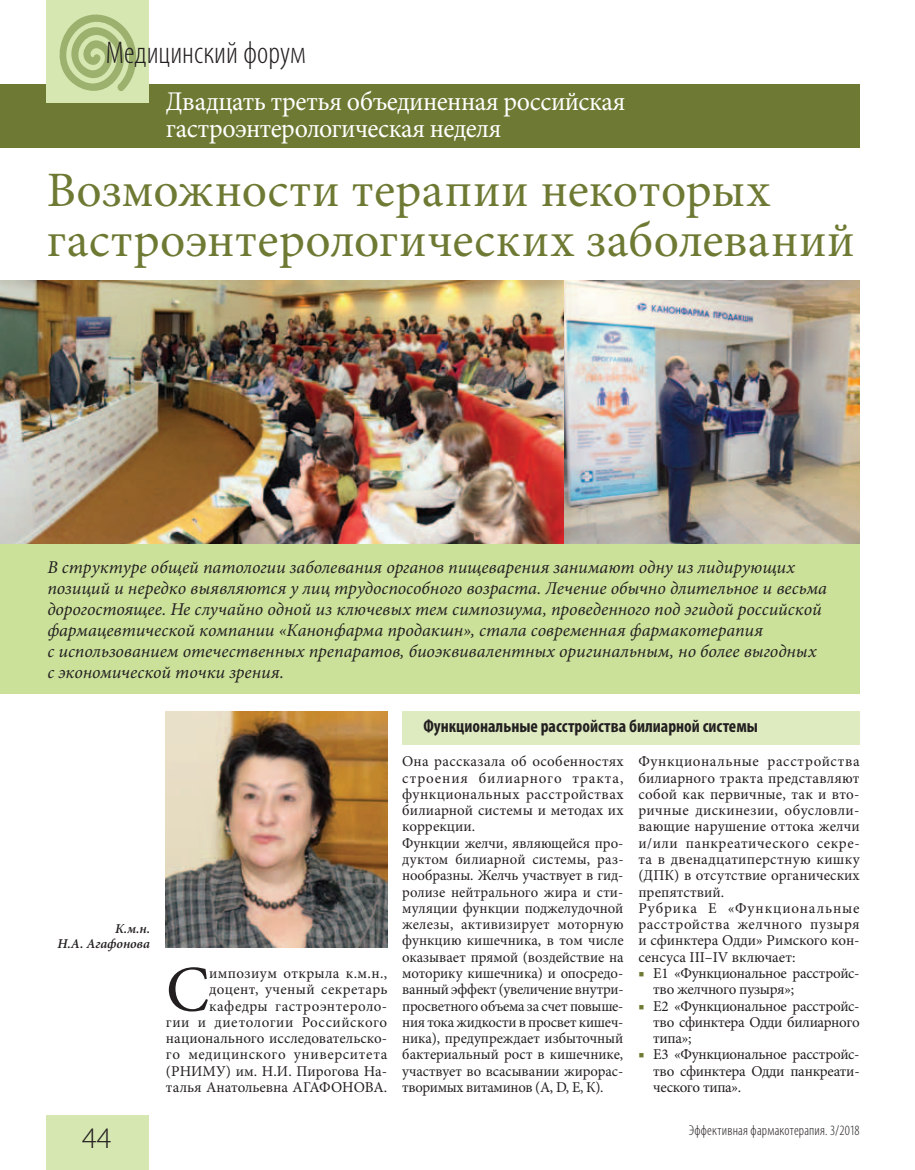
<style>
.page{position:relative;width:915px;height:1170px;background:#fff}
.page>*{position:absolute;margin:0;border:0;box-sizing:border-box;transform-origin:0 0}
.t1{font:65.1px "Minion Pro";color:#231f20}
.t2{font:49.5px/49.5px "Minion Pro";letter-spacing:.01em;color:#6e7a33}
.t3{font:300 condensed 31.5px "Myriad Pro";color:#231f20}
.t4{font:300 30px "Myriad Pro";color:#231f20}
.t5{font:27px/27px "Minion Pro";letter-spacing:-.02em;color:#fff;scale:.96 1}
.t6{font:italic 18px/21px "Minion Pro";letter-spacing:-.005em;color:#231f20}
.t7{font:700 condensed 18px "Myriad Pro";color:#231f20}
.t8{font:15px/16.4px "Minion Pro";letter-spacing:.005em;color:#231f20}
.t9{font:15px/16.4px "Minion Pro";letter-spacing:.025em;color:#231f20;text-align:right}
.t10{font:15px/16.4px "Minion Pro";letter-spacing:-.02em;color:#231f20}
.t11{font:300 condensed 14.25px "Myriad Pro";letter-spacing:.015em;color:#231f20}
.t12{font:italic 600 13.5px/15px "Minion Pro";letter-spacing:-.005em;color:#231f20;text-align:right}
.s1{color:#6e7a33}
</style>
<div class="page">
<div style="left:47px;top:1114px;width:102px;height:55px;background:#d7e7b1"></div>
<div style="left:0;top:84px;width:859px;height:63px;background:#6e7a33"></div>
<div style="left:47px;top:0;width:102px;height:102px;background:#d7e7b1"></div>
<svg style="left:59px;top:15px;width:78px;height:76px"></svg>
<div style="left:402px;top:711px;width:457px;height:33px;background:#deebc1"></div>
<img style="left:166px;top:711px;width:221px;height:236px">
<img style="left:0;top:280px;width:563px;height:264px">
<img style="left:563px;top:280px;width:296px;height:264px">
<div style="left:0;top:544px;width:859px;height:149px;background:#cbe19a"></div>
<h3 class="t3" style="left:106px;top:34px;width:201px">Медицинский форум</h3>
<h3 class="t5" style="left:166px;top:88px;width:480px">Двадцать третья объединенная российская гастроэнтерологическая неделя</h3>
<h2 class="t2" style="left:47px;top:166px;width:809px">Возможности терапии некоторых гастроэнтерологических заболеваний</h2>
<p class="t6" style="left:47px;top:556px;width:780px">В структуре общей патологии заболевания органов пищеварения занимают одну из лидирующих позиций и нередко выявляются у лиц трудоспособного возраста. Лечение обычно длительное и весьма дорогостоящее. Не случайно одной из ключевых тем симпозиума, проведенного под эгидой российской фармацевтической компании «Канонфарма продакшн», стала современная фармакотерапия<br>с использованием отечественных препаратов, биоэквивалентных оригинальным, но более выгодных с экономической точки зрения.</p>
<p class="t12" style="left:57px;top:920px;width:94px">К.м.н.<br>Н.А. Агафонова</p>
<h3 class="t4" style="left:82px;top:1119px;width:31px">44</h3>
<h1 class="t1" style="left:166px;top:946px;width:45px">С</h1>
<p class="t9" style="left:166px;top:964px;width:223px">импозиум открыла к.м.н., доцент, ученый секретарь кафедры гастроэнтероло-<br>гии и диетологии Российского национального исследовательско&shy;го медицинского университета (РНИМУ) им. Н.И. Пирогова На&shy;талья Анатольевна АГАФОНОВА.</p>
<p class="t7" style="left:423px;top:714px;width:336px">Функциональные расстройства билиарной системы</p>
<p class="t8" style="left:402px;top:753px;width:223px">Она рассказала об особенностях строения билиарного тракта, функциональных расстройствах билиарной системы и методах их коррекции.<br>Функции желчи, являющейся про&shy;дуктом билиарной системы, раз&shy;нообразны. Желчь участвует в гид&shy;ролизе нейтрального жира и сти&shy;муляции функции поджелудочной железы, активизирует моторную функцию кишечника, в том числе оказывает прямой (воздействие на моторику кишечника) и опосредо&shy;ванный эффект (увеличение внутри&shy;просветного объема за счет повыше&shy;ния тока жидкости в просвет кишеч&shy;ника), предупреждает избыточный бактериальный рост в кишечнике, участвует во всасывании жирорас&shy;творимых витаминов (A, D, Е, К).</p>
<p class="t8" style="left:638px;top:753px;width:223px">Функциональные расстройства билиарного тракта представляют собой как первичные, так и вто&shy;ричные дискинезии, обусловли&shy;вающие нарушение оттока желчи и/или панкреатического секре&shy;та в двенадцатиперстную кишку (ДПК) в отсутствие органических препятствий.<br>Рубрика Е «Функциональные расстройства желчного пузыря и сфинктера Одди» Римского кон&shy;сенсуса III–IV включает:</p>
<p class="t10" style="left:653px;top:964px;width:208px;text-indent:-15px"><span class="s1">■</span> Е1 «Функциональное расстройс&shy;тво желчного пузыря»;</p>
<p class="t8" style="left:653px;top:997px;width:208px;text-align:justify;text-indent:-15px"><span class="s1">■</span> Е2 «Функциональное расстройс&shy;тво сфинктера Одди билиарного типа»;</p>
<p class="t8" style="left:653px;top:1046px;width:208px;text-align:justify;text-indent:-15px"><span class="s1">■</span> Е3 «Функциональное расстройс&shy;тво сфинктера Одди панкреати&shy;ческого типа».</p>
<p class="t11" style="left:688px;top:1121px;width:172px">Эффективная фармакотерапия. 3/2018</p>
</div>
